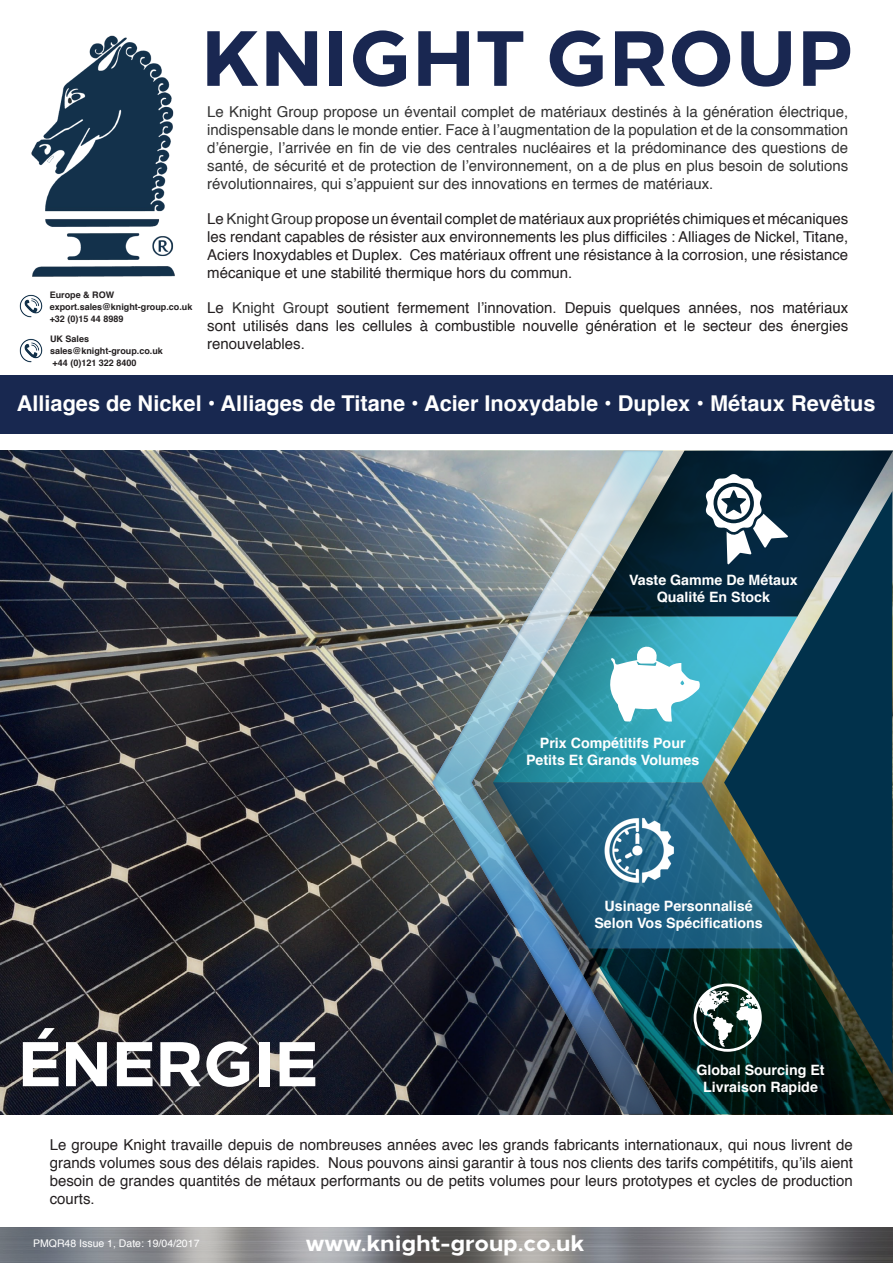
<style>
.page{position:relative;width:893px;height:1263px;background:#fff}
.page>*{position:absolute;margin:0;border:0;box-sizing:border-box;transform-origin:0 0}
.t1{font:800 78px "Loew";color:#192751}
.t2{font:800 63px "Loew";color:#fff}
.t3{font:800 22.5px "Loew";color:#fff}
.t4{font:700 21.75px "Helvetica";color:#fff}
.t5{font:15px/18px "Helvetica";color:#231f20;text-align:justify}
.t6{font:15px/18px "Helvetica";color:#333;text-align:justify}
.t7{font:700 14.25px "Helvetica";color:#fff}
.t8{font:10.5px "Helvetica";color:#fff}
.t9{font:700 9px "Helvetica";color:#231f20}
.s1{color:#333}
</style>
<div class="page">
<svg style="left:0;top:451px;width:432px;height:663px;background:#2f323b"></svg>
<svg style="left:432px;top:451px;width:61px;height:663px;background:#505f6c"></svg>
<div style="left:872px;top:491px;width:20px;height:583px;background:#01314b"></div>
<img style="left:493px;top:451px;width:379px;height:663px">
<svg style="left:705px;top:474px;width:83px;height:91px"></svg>
<svg style="left:608px;top:646px;width:92px;height:76px"></svg>
<svg style="left:694px;top:983px;width:68px;height:69px"></svg>
<img style="left:604px;top:815px;width:71px;height:71px">
<img style="left:31px;top:35px;width:144px;height:242px">
<div style="left:0;top:375px;width:893px;height:58px;background:#182850"></div>
<img style="left:19px;top:294px;width:24px;height:24px">
<img style="left:19px;top:339px;width:24px;height:23px">
<svg style="left:0;top:1227px;width:893px;height:36px;background:#858689"></svg>
<p class="t9" style="left:50px;top:287px;width:66px">Europe &amp; ROW</p>
<p class="t9" style="left:50px;top:299px;width:144px">export.sales@knight-group.co.uk</p>
<p class="t9" style="left:50px;top:311px;width:75px">+32 (0)15 44 8989</p>
<p class="t9" style="left:50px;top:331px;width:41px">UK Sales</p>
<p class="t9" style="left:50px;top:343px;width:114px">sales@knight-group.co.uk</p>
<p class="t9" style="left:53px;top:355px;width:85px">+44 (0)121 322 8400</p>
<p class="t1" style="left:201px;top:-7px;width:655px">KNIGHT GROUP</p>
<p class="t6" style="left:207px;top:103px;width:642px">Le Knight Group propose un éventail complet de matériaux destinés à la génération électrique, indispensable dans le monde entier. Face à l’augmentation de la population et de la consommation d’énergie, l’arrivée en fin de vie des centrales nucléaires et la prédominance des questions de santé, de sécurité et de protection de l’environnement, on a de plus en plus besoin de solutions révolutionnaires, qui s’appuient sur des innovations en termes de matériaux.</p>
<p class="t5" style="left:207px;top:210px;width:642px">Le <span class="s1">Knight Group</span> propose un éventail complet de matériaux aux propriétés chimiques et mécaniques les rendant capables de résister aux environnements les plus difficiles : Alliages de Nickel, Titane, Aciers Inoxydables et Duplex. Ces matériaux offrent une résistance à la corrosion, une résistance mécanique et une stabilité thermique hors du commun.</p>
<p class="t5" style="left:207px;top:299px;width:642px">Le <span class="s1">Knight Group</span>t soutient fermement l’innovation. Depuis quelques années, nos matériaux sont utilisés dans les cellules à combustible nouvelle génération et le secteur des énergies renouvelables.</p>
<p class="t4" style="left:17px;top:385px;width:860px">Alliages de Nickel • Alliages de Titane • Acier Inoxydable • Duplex • Métaux Revêtus</p>
<p class="t7" style="left:629px;top:568px;width:170px">Vaste Gamme De Métaux</p>
<p class="t7" style="left:657px;top:585px;width:115px">Qualité En Stock</p>
<p class="t7" style="left:540px;top:731px;width:147px">Prix Compétitifs Pour</p>
<p class="t7" style="left:526px;top:748px;width:175px">Petits Et Grands Volumes</p>
<p class="t2" style="left:18px;top:1011px;width:302px">ÉNERGIE</p>
<p class="t7" style="left:605px;top:895px;width:150px">Usinage Personnalisé</p>
<p class="t7" style="left:594px;top:912px;width:170px">Selon Vos Spécifications</p>
<p class="t7" style="left:696px;top:1058px;width:130px">Global Sourcing Et</p>
<p class="t7" style="left:703px;top:1075px;width:116px">Livraison Rapide</p>
<p class="t5" style="left:50px;top:1136px;width:805px">Le groupe Knight travaille depuis de nombreuses années avec les grands fabricants internationaux, qui nous livrent de grands volumes sous des délais rapides. Nous pouvons ainsi garantir à tous nos clients des tarifs compétitifs, qu’ils aient besoin de grandes quantités de métaux performants ou de petits volumes pour leurs prototypes et cycles de production courts.</p>
<p class="t8" style="left:33px;top:1235px;width:168px">PMQR48 Issue 1, Date: 19/04/2017</p>
<p class="t3" style="left:306px;top:1224px;width:280px">www.knight-group.co.uk</p>
</div>
